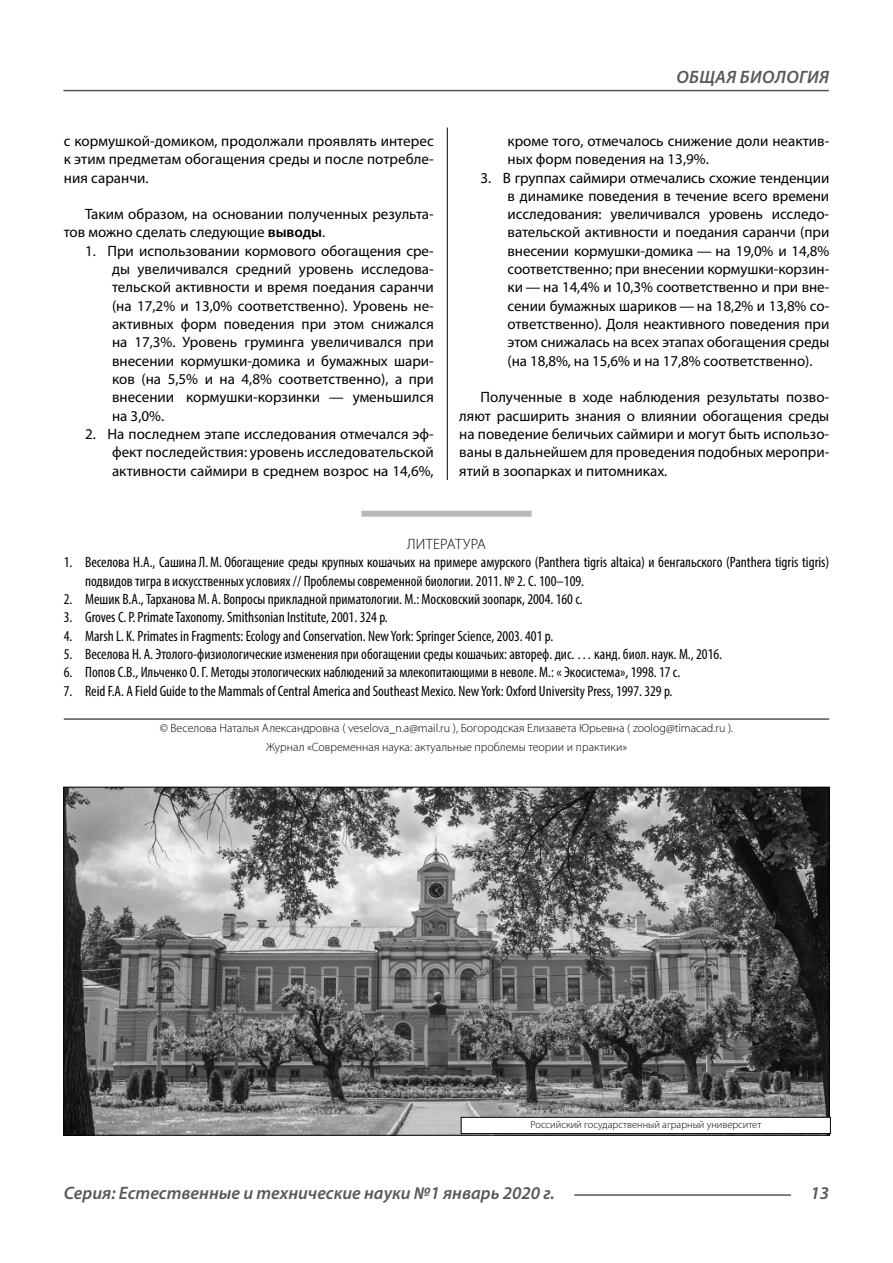
<style>
.page{position:relative;width:893px;height:1263px;background:#fff}
.page>*{position:absolute;margin:0;border:0;box-sizing:border-box;transform-origin:0 0}
.t1{font:italic 600 18px "Myriad Pro";color:#585858}
.t2{font:italic 600 18px "Myriad Pro";letter-spacing:.02em;color:#585858}
.t3{font:15px/18.3px "Myriad Pro";color:#000;text-align:justify}
.t4{font:condensed 15px/18.3px "Myriad Pro";color:#000}
.t5{font:300 15px "Myriad Pro";letter-spacing:.02em;color:#000}
.t6{font:300 12px/18.3px "Myriad Pro";color:#000;text-align:center}
.t7{font:300 10.5px "Myriad Pro";color:#000}
.s1{font-weight:600}
</style>
<div class="page">
<hr style="left:447px;top:128px;width:1px;height:1007px;background:#000">
<div style="left:361px;top:511px;width:170px;height:6px;background:#bababa"></div>
<div style="left:64px;top:530px;width:765px;height:733px;background:#fff"></div>
<hr style="left:64px;top:719px;width:765px;height:1px;background:#000">
<img style="left:65px;top:789px;width:763px;height:345px">
<div style="left:461px;top:1117px;width:369px;height:17px;background:#fff"></div>
<div style="left:461px;top:1117px;width:370px;height:17px;border:1px solid #000"></div>
<hr style="left:574px;top:1194px;width:217px;height:2px;background:#585858">
<hr style="left:63px;top:90px;width:766px;height:1px;background:#585858">
<p class="t3" style="left:64px;top:133px;width:371px">с кормушкой-домиком, продолжали проявлять интерес к этим предметам обогащения среды и после потребле&shy;ния саранчи.</p>
<p class="t3" style="left:64px;top:206px;width:371px;text-indent:21px">Таким образом, на основании полученных результа&shy;тов можно сделать следующие <span class="s1">выводы</span>.</p>
<p class="t3" style="left:112px;top:243px;width:323px;text-indent:-27px">1. При использовании кормового обогащения сре&shy;ды увеличивался средний уровень исследова&shy;тельской активности и время поедания саранчи (на 17,2% и 13,0% соответственно). Уровень не&shy;активных форм поведения при этом снижался на 17,3%. Уровень груминга увеличивался при внесении кормушки-домика и бумажных шари&shy;ков (на 5,5% и на 4,8% соответственно), а при внесении кормушки-корзинки — уменьшился на 3,0%.</p>
<p class="t3" style="left:112px;top:426px;width:323px;text-indent:-27px">2. На последнем этапе исследования отмечался эф&shy;фект последействия: уровень исследовательской активности саймири в среднем возрос на 14,6%,</p>
<p class="t2" style="left:676px;top:71px;width:154px">ОБЩАЯ БИОЛОГИЯ</p>
<p class="t3" style="left:507px;top:133px;width:323px">кроме того, отмечалось снижение доли неактив&shy;ных форм поведения на 13,9%.</p>
<p class="t3" style="left:507px;top:170px;width:323px;text-indent:-27px">3. В группах саймири отмечались схожие тенденции в динамике поведения в течение всего времени исследования: увеличивался уровень исследо&shy;вательской активности и поедания саранчи (при внесении кормушки-домика — на 19,0% и 14,8% соответственно; при внесении кормушки-корзин&shy;ки — на 14,4% и 10,3% соответственно и при вне&shy;сении бумажных шариков — на 18,2% и 13,8% со&shy;ответственно). Доля неактивного поведения при этом снижалась на всех этапах обогащения среды (на 18,8%, на 15,6% и на 17,8% соответственно).</p>
<p class="t3" style="left:459px;top:389px;width:371px;text-indent:21px">Полученные в ходе наблюдения результаты позво&shy;ляют расширить знания о влиянии обогащения среды на поведение беличьих саймири и могут быть использо&shy;ваны в дальнейшем для проведения подобных меропри&shy;ятий в зоопарках и питомниках.</p>
<p class="t5" style="left:407px;top:538px;width:80px">ЛИТЕРАТУРА</p>
<p class="t4" style="left:85px;top:555px;width:746px;text-indent:-21px">1. Веселова Н.А., Сашина Л. М. Обогащение среды крупных кошачьих на примере амурского (Panthera tigris altaica) и бенгальского (Panthera tigris tigris) подвидов тигра в искусственных условиях // Проблемы современной биологии. 2011. № 2. С. 100–109.</p>
<p class="t4" style="left:64px;top:591px;width:520px">2. Мешик В.А., Тарханова М. А. Вопросы прикладной приматологии. М.: Московский зоопарк, 2004. 160 с.</p>
<p class="t4" style="left:64px;top:610px;width:325px">3. Groves C. P. Primate Taxonomy. Smithsonian Institute, 2001. 324 p.</p>
<p class="t4" style="left:64px;top:628px;width:491px">4. Marsh L. K. Primates in Fragments: Ecology and Conservation. New York: Springer Science, 2003. 401 p.</p>
<p class="t4" style="left:64px;top:646px;width:660px">5. Веселова Н. А. Этолого-физиологические изменения при обогащении среды кошачьих: автореф. дис. … канд. биол. наук. М., 2016.</p>
<p class="t4" style="left:64px;top:664px;width:618px">6. Попов С.В., Ильченко О. Г. Методы этологических наблюдений за млекопитающими в неволе. М.: « Экосистема», 1998. 17 с.</p>
<p class="t4" style="left:64px;top:683px;width:610px">7. Reid F.A. A Field Guide to the Mammals of Central America and Southeast Mexico. New York: Oxford University Press, 1997. 329 p.</p>
<p class="t6" style="left:160px;top:720px;width:575px">© Веселова Наталья Александровна ( veselova_n.a@mail.ru ), Богородская Елизавета Юрьевна ( zoolog@timacad.ru ).<br>Журнал «Современная наука: актуальные проблемы теории и практики»</p>
<p class="t7" style="left:530px;top:1120px;width:232px">Российский государственный аграрный университет</p>
<p class="t1" style="left:64px;top:1186px;width:493px">Серия: Естественные и технические науки №1 январь 2020 г.</p>
<p class="t1" style="left:810px;top:1186px;width:20px">13</p>
</div>
